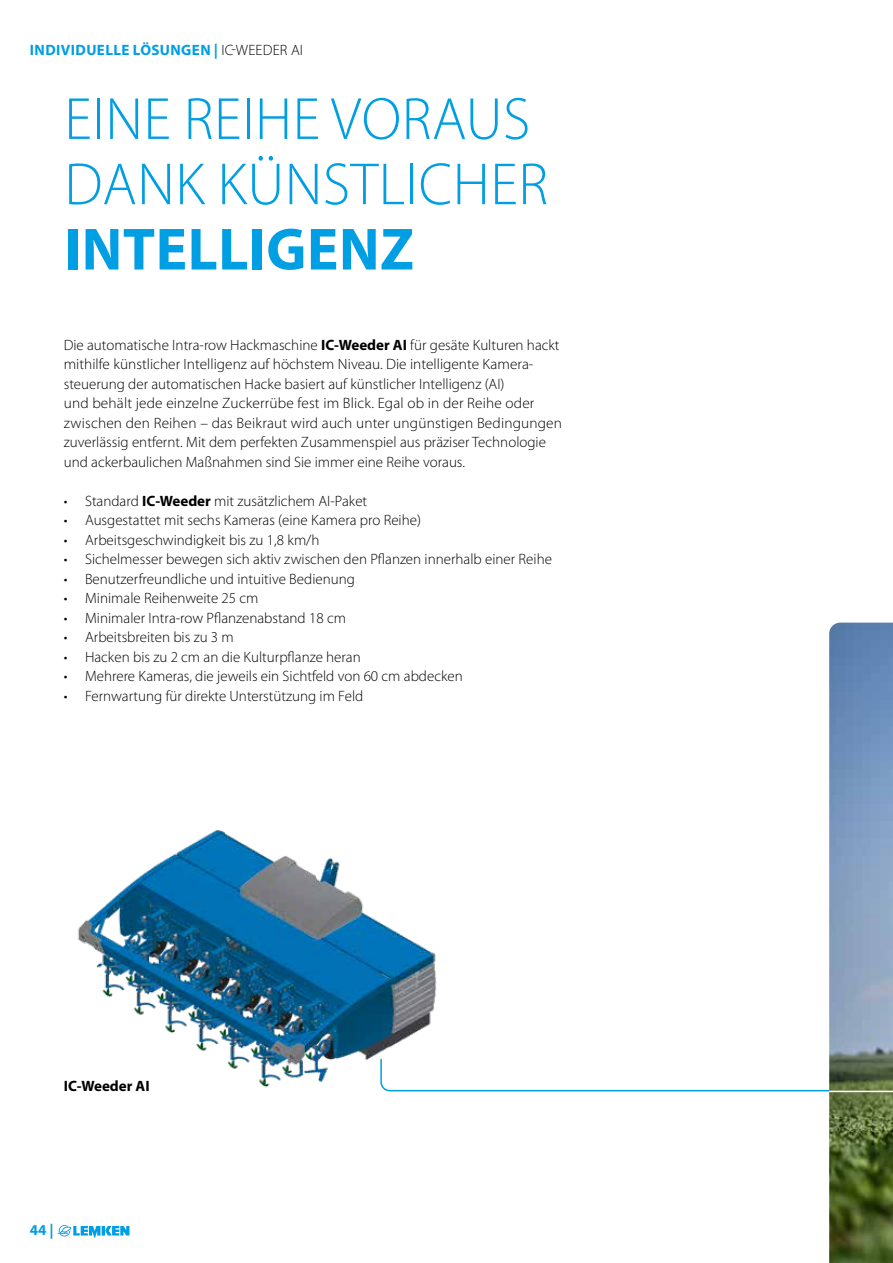
<style>
.page{position:relative;width:893px;height:1263px;background:#fff}
.page>*{position:absolute;margin:0;border:0;box-sizing:border-box;transform-origin:0 0}
.t1{font:300 60px/65.2px "Myriad Pro";letter-spacing:.01em;color:#009ee3}
.t2{font:700 60px "Myriad Pro";letter-spacing:.01em;color:#009ee3}
.t3{font:300 15px/19.5px "Myriad Pro";color:#000}
.t4{font:700 15px "Myriad Pro";letter-spacing:.025em;color:#009ee3}
.t5{font:700 15px "Myriad Pro";color:#000}
.s1{font-weight:300;color:#000}
.s2{font-weight:700}
</style>
<div class="page">
<img style="left:829px;top:623px;width:64px;height:640px">
<img style="left:77px;top:830px;width:359px;height:258px">
<hr style="left:829px;top:1091px;width:64px;height:1px;background:#fff">
<svg style="left:380px;top:1057px;width:451px;height:35px"></svg>
<svg style="left:57px;top:1225px;width:72px;height:13px"></svg>
<p class="t4" style="left:30px;top:40px;width:275px">INDIVIDUELLE LÖSUNGEN | <span class="s1">IC-WEEDER AI</span></p>
<h1 class="t1" style="left:64px;top:86px;width:485px">EINE REIHE VORAUS<br>DANK KÜNSTLICHER</h1>
<h1 class="t2" style="left:64px;top:210px;width:351px">INTELLIGENZ</h1>
<p class="t3" style="left:64px;top:335px;width:500px">Die automatische Intra-row Hackmaschine <span class="s2">IC-Weeder AI</span> für gesäte Kulturen hackt mithilfe künstlicher Intelligenz auf höchstem Niveau. Die intelligente Kamera&shy;steuerung der automatischen Hacke basiert auf künstlicher Intelligenz (AI)<br>und behält jede einzelne Zuckerrübe fest im Blick. Egal ob in der Reihe oder zwischen den Reihen – das Beikraut wird auch unter ungünstigen Bedingungen zuverlässig entfernt. Mit dem perfekten Zusammenspiel aus präziser Technologie und ackerbaulichen Maßnahmen sind Sie immer eine Reihe voraus.</p>
<p class="t3" style="left:64px;top:491px;width:305px">• Standard <span class="s2">IC-Weeder</span> mit zusätzlichem AI-Paket</p>
<p class="t3" style="left:64px;top:510px;width:359px">• Ausgestattet mit sechs Kameras (eine Kamera pro Reihe)</p>
<p class="t3" style="left:64px;top:530px;width:257px">• Arbeitsgeschwindigkeit bis zu 1,8 km/h</p>
<p class="t3" style="left:64px;top:549px;width:490px">• Sichelmesser bewegen sich aktiv zwischen den Pflanzen innerhalb einer Reihe</p>
<p class="t3" style="left:64px;top:569px;width:293px">• Benutzerfreundliche und intuitive Bedienung</p>
<p class="t3" style="left:64px;top:588px;width:196px">• Minimale Reihenweite 25 cm</p>
<p class="t3" style="left:64px;top:608px;width:284px">• Minimaler Intra-row Pflanzenabstand 18 cm</p>
<p class="t3" style="left:64px;top:627px;width:172px">• Arbeitsbreiten bis zu 3 m</p>
<p class="t3" style="left:64px;top:647px;width:299px">• Hacken bis zu 2 cm an die Kulturpflanze heran</p>
<p class="t3" style="left:64px;top:666px;width:401px">• Mehrere Kameras, die jeweils ein Sichtfeld von 60 cm abdecken</p>
<p class="t3" style="left:64px;top:686px;width:301px">• Fernwartung für direkte Unterstützung im Feld</p>
<p class="t5" style="left:64px;top:1076px;width:87px">IC-Weeder AI</p>
<p class="t4" style="left:30px;top:1220px;width:25px">44 |</p>
</div>
